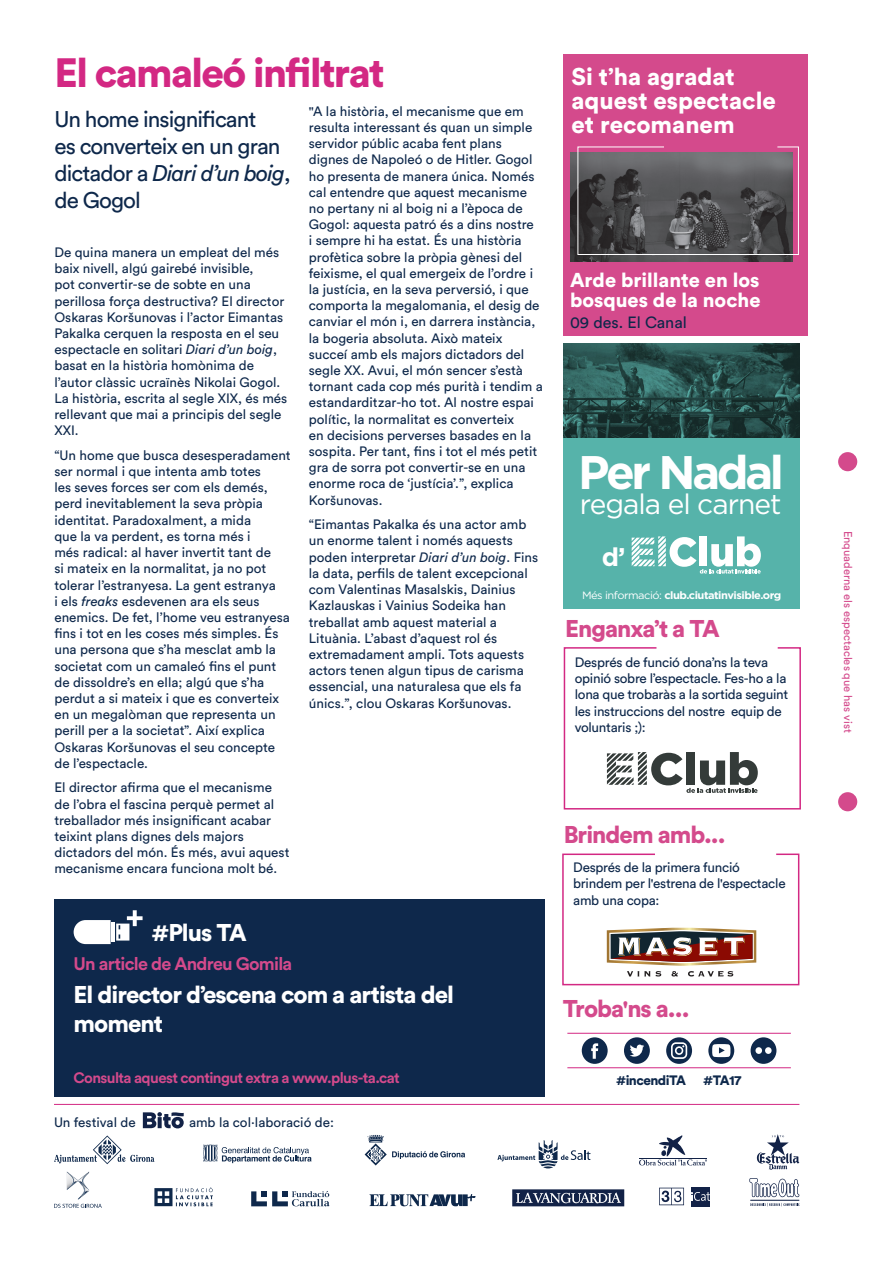
<style>
.page{position:relative;width:893px;height:1263px;background:#fff}
.page>*{position:absolute;margin:0;border:0;box-sizing:border-box;transform-origin:0 0}
.t1{font:700 46.95px "Gotham";letter-spacing:-.07em;color:#fff}
.Titular{font:900 40.5px "Circular Std";letter-spacing:-.04em;color:#d32883}
.t2{font:28.2px "Gotham";letter-spacing:-.035em;color:#fff}
.t3{font:700 25.65px "Gotham";color:#fff}
.t4{font:900 24px/24px "Circular Std";color:#fff}
.t5{font:900 24px/28.8px "Circular Std";letter-spacing:-.04em;color:#fff}
.Titular_petit{font:900 24px "Circular Std";letter-spacing:-.04em;color:#d44a8c}
.t6{font:900 24px "Circular Std";letter-spacing:-.02em;color:#fff}
.Destacat{font:22.5px/27px "Circular Std";letter-spacing:-.04em;color:#0e284b}
.t7{font:900 19.95px/20.2px "Circular Std";color:#fff}
.t8{font:700 18px "Circular Std";letter-spacing:-.04em;color:#d44a8c}
.t9{font:16.2px "Circular Std";color:#0e274a}
.t10{font:700 15px "Circular Std";letter-spacing:-.04em;color:#d44a8c}
.Paragraph{font:13.5px/16.2px "Circular Std";color:#0e284b}
.Paragraph-2{font:13.5px/16.2px "Circular Std";letter-spacing:-.02em;color:#0e284b}
.Titular_petit-2{font:900 13.5px "Circular Std";letter-spacing:-.04em;color:#0e284b}
.t11{font:11.25px "Circular Std";color:#d44a8c}
.t12{font:700 10.65px "Gotham";letter-spacing:-.045em;color:#fff;scale:1.04 1}
.s1{font-style:italic}
.s2{font-weight:400}
</style>
<div class="page">
<div style="left:838px;top:452px;width:19px;height:19px;background:#d44a8c;border-radius:50%"></div>
<div style="left:838px;top:792px;width:19px;height:19px;background:#d44a8c;border-radius:50%"></div>
<svg style="left:154px;top:1187px;width:59px;height:19px"></svg>
<svg style="left:251px;top:1191px;width:79px;height:15px"></svg>
<svg style="left:203px;top:1144px;width:108px;height:19px"></svg>
<svg style="left:365px;top:1135px;width:100px;height:30px"></svg>
<svg style="left:497px;top:1140px;width:93px;height:28px"></svg>
<svg style="left:639px;top:1135px;width:68px;height:30px"></svg>
<svg style="left:757px;top:1134px;width:42px;height:36px"></svg>
<svg style="left:369px;top:1194px;width:107px;height:12px"></svg>
<svg style="left:512px;top:1189px;width:112px;height:17px;background:#44516e"></svg>
<div style="left:691px;top:1187px;width:19px;height:19px;background:#122247"></div>
<svg style="left:691px;top:1192px;width:19px;height:9px"></svg>
<svg style="left:659px;top:1188px;width:25px;height:17px"></svg>
<hr style="left:750px;top:1200px;width:49px;height:1px;background:#122247">
<svg style="left:749px;top:1178px;width:50px;height:19px"></svg>
<svg style="left:750px;top:1203px;width:49px;height:3px"></svg>
<hr style="left:54px;top:1104px;width:745px;height:1px;background:#d32883">
<svg style="left:143px;top:1112px;width:41px;height:16px"></svg>
<svg style="left:54px;top:1204px;width:48px;height:4px"></svg>
<svg style="left:54px;top:1135px;width:100px;height:29px"></svg>
<svg style="left:708px;top:1037px;width:26px;height:27px"></svg>
<svg style="left:624px;top:1037px;width:26px;height:27px"></svg>
<svg style="left:751px;top:1037px;width:25px;height:27px"></svg>
<svg style="left:582px;top:1037px;width:26px;height:27px"></svg>
<svg style="left:666px;top:1037px;width:26px;height:27px"></svg>
<hr style="left:567px;top:1033px;width:224px;height:1px;background:#d32883">
<hr style="left:567px;top:1067px;width:224px;height:1px;background:#d32883">
<img style="left:66px;top:1171px;width:24px;height:29px">
<div style="left:54px;top:899px;width:491px;height:197px;background:#0e284b"></div>
<svg style="left:74px;top:910px;width:69px;height:34px"></svg>
<div style="left:563px;top:54px;width:245px;height:282px;background:#d44a8c"></div>
<img style="left:571px;top:153px;width:222px;height:108px">
<svg style="left:577px;top:146px;width:222px;height:109px;background:#61575d"></svg>
<svg style="left:562px;top:853px;width:238px;height:133px"></svg>
<svg style="left:563px;top:647px;width:238px;height:163px"></svg>
<img style="left:563px;top:344px;width:236px;height:95px">
<div style="left:563px;top:439px;width:236px;height:170px;background:#56b3aa"></div>
<svg style="left:632px;top:536px;width:129px;height:38px"></svg>
<p class="Titular" style="left:54px;top:46px;width:332px">El camaleó infiltrat</p>
<p class="Destacat" style="left:54px;top:105px;width:238px">Un home insignificant<br>es converteix en un gran dictador a <span class="s1">Diari d’un boig</span>, de Gogol</p>
<p class="Paragraph" style="left:54px;top:244px;width:234px">De quina manera un empleat del més baix nivell, algú gairebé invisible,<br>pot convertir-se de sobte en una perillosa força destructiva? El director Oskaras Koršunovas i l’actor Eimantas Pakalka cerquen la resposta en el seu espectacle en solitari <span class="s1">Diari d’un boig</span>, basat en la història homònima de l’autor clàssic ucraïnès Nikolai Gogol.<br>La història, escrita al segle XIX, és més rellevant que mai a principis del segle XXI.</p>
<p class="Paragraph" style="left:54px;top:447px;width:238px">“Un home que busca desesperadament ser normal i que intenta amb totes<br>les seves forces ser com els demés, perd inevitablement la seva pròpia identitat. Paradoxalment, a mida<br>que la va perdent, es torna més i<br>més radical: al haver invertit tant de<br>si mateix en la normalitat, ja no pot tolerar l’estranyesa. La gent estranya<br>i els <span class="s1">freaks</span> esdevenen ara els seus enemics. De fet, l’home veu estranyesa fins i tot en les coses més simples. És una persona que s’ha mesclat amb la societat com un camaleó fins el punt de dissoldre’s en ella; algú que s’ha perdut a si mateix i que es converteix en un megalòman que representa un perill per a la societat”. Així explica Oskaras Koršunovas el seu concepte de l’espectacle.</p>
<p class="Paragraph" style="left:54px;top:779px;width:237px">El director afirma que el mecanisme de l’obra el fascina perquè permet al treballador més insignificant acabar teixint plans dignes dels majors dictadors del món. És més, avui aquest mecanisme encara funciona molt bé.</p>
<p class="Paragraph" style="left:309px;top:103px;width:235px">"A la història, el mecanisme que em resulta interessant és quan un simple servidor públic acaba fent plans dignes de Napoleó o de Hitler. Gogol ho presenta de manera única. Només cal entendre que aquest mecanisme no pertany ni al boig ni a l’època de Gogol: aquesta patró és a dins nostre<br>i sempre hi ha estat. És una història profètica sobre la pròpia gènesi del feixisme, el qual emergeix de l’ordre i la justícia, en la seva perversió, i que comporta la megalomania, el desig de canviar el món i, en darrera instància, la bogeria absoluta. Això mateix succeí amb els majors dictadors del segle XX. Avui, el món sencer s’està tornant cada cop més purità i tendim a estandarditzar-ho tot. Al nostre espai polític, la normalitat es converteix<br>en decisions perverses basades en la sospita. Per tant, fins i tot el més petit gra de sorra pot convertir-se en una enorme roca de ‘justícia’.”, explica Koršunovas.</p>
<p class="Paragraph" style="left:309px;top:516px;width:231px">“Eimantas Pakalka és una actor amb un enorme talent i només aquests poden interpretar <span class="s1">Diari d’un boig</span>. Fins la data, perfils de talent excepcional com Valentinas Masalskis, Dainius Kazlauskas i Vainius Sodeika han treballat amb aquest material a Lituània. L’abast d’aquest rol és extremadament ampli. Tots aquests actors tenen algun tipus de carisma essencial, una naturalesa que els fa únics.”, clou Oskaras Koršunovas.</p>
<p class="t6" style="left:151px;top:916px;width:97px">#Plus TA</p>
<p class="t8" style="left:74px;top:952px;width:220px">Un article de Andreu Gomila</p>
<p class="t5" style="left:74px;top:980px;width:382px">El director d’escena com a artista del moment</p>
<p class="t10" style="left:74px;top:1068px;width:328px">Consulta aquest contingut extra a www.plus-ta.cat</p>
<p class="Paragraph" style="left:54px;top:1114px;width:83px">Un festival de</p>
<p class="Paragraph" style="left:189px;top:1114px;width:146px">amb la col·laboració de:</p>
<p class="t4" style="left:572px;top:64px;width:206px">Si t’ha agradat aquest espectacle et recomanem</p>
<p class="t7" style="left:570px;top:269px;width:192px">Arde brillante en los bosques de la noche</p>
<p class="t9" style="left:570px;top:313px;width:118px">09 des. El Canal</p>
<p class="t1" style="left:578px;top:441px;width:207px">Per Nadal</p>
<p class="t2" style="left:580px;top:486px;width:203px">regala el carnet</p>
<p class="t3" style="left:602px;top:540px;width:25px">d’</p>
<p class="t12" style="left:582px;top:588px;width:193px"><span class="s2">Més informació:</span> club.ciutatinvisible.org</p>
<p class="Titular_petit" style="left:565px;top:612px;width:156px">Enganxa’t a TA</p>
<p class="Paragraph-2" style="left:575px;top:654px;width:215px">Després de funció dona’ns la teva opinió sobre l’espectacle. Fes-ho a la lona que trobaràs a la sortida seguint les instruccions del nostre equip de voluntaris ;):</p>
<p class="Titular_petit" style="left:564px;top:819px;width:163px">Brindem amb...</p>
<p class="Paragraph-2" style="left:573px;top:859px;width:214px">Després de la primera funció brindem per l'estrena de l'espectacle amb una copa:</p>
<p class="Titular_petit" style="left:563px;top:992px;width:128px">Troba'ns a...</p>
<p class="Titular_petit-2" style="left:616px;top:1071px;width:72px">#incendiTA</p>
<p class="Titular_petit-2" style="left:703px;top:1071px;width:40px">#TA17</p>
<p class="t11" style="left:855px;top:531px;width:204px;rotate:90deg">Enquaderna els espectacles que has vist</p>
</div>
